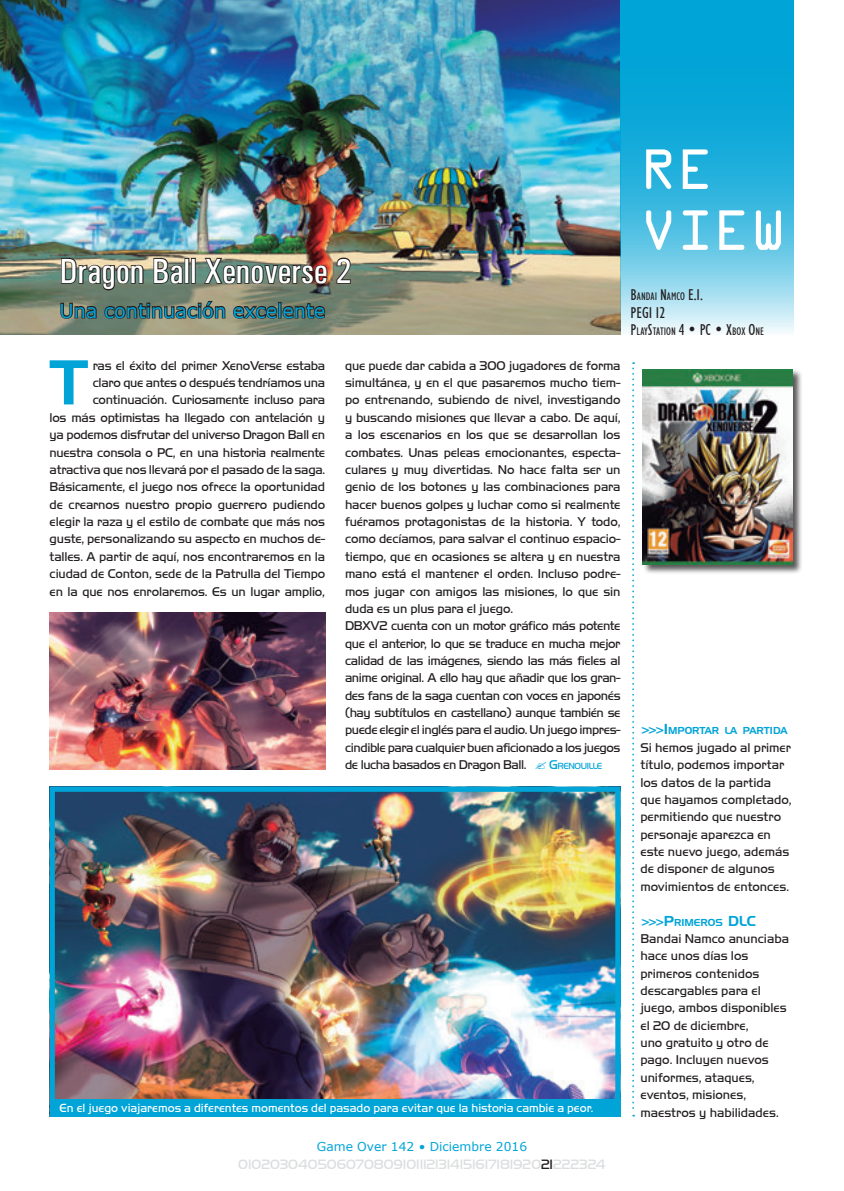
<style>
.page{position:relative;width:844px;height:1191px;background:#fff}
.page>*{position:absolute;margin:0;border:0;box-sizing:border-box;transform-origin:0 0}
.t1{font:61.43px "Handel Gothic BT";color:#00a4d7}
.t2{font:50.75px/60.9px "OCRA Std";color:#fff}
.t3{font:500 condensed 35px "Univers";color:#fff}
.t4{font:19.25px "Verdana";color:#00a4d7}
.t5{font:condensed 15.75px "Humanist 521 BT";color:#231f20}
.t6{font:14px "Handel Got D Ligh";color:#dcdddf}
.t7{font:13.12px/17.3px "Handel Got D Ligh";letter-spacing:-.01em;color:#231f20}
.t8{font:12.25px "Handel Got D Ligh";color:#fff}
.t9{font:12.25px "Verdana";color:#00a4d7}
.t10{font:condensed 11.03px "Humanist 521 BT";color:#231f20}
.t11{font:9.8px "Handel Gothic BT";color:#00a4d7}
.t12{font:9.1px "Handel Got D Ligh";letter-spacing:-.045em;color:#00a4d7}
.s1{font-size:13.12px}
.s2{color:#231f20}
.s3{font-size:15.75px}
.s4{font-size:12.25px}
.s5{font-size:14px}
</style>
<div class="page">
<img style="left:0;top:0;width:620px;height:335px">
<img style="left:56px;top:792px;width:558px;height:307px">
<div style="left:50px;top:786px;width:570px;height:330px;border:5px solid #00a4d7"></div>
<svg style="left:59px;top:302px;width:38px;height:18px"></svg>
<svg style="left:103px;top:299px;width:123px;height:21px;background:#5d6053"></svg>
<svg style="left:232px;top:302px;width:94px;height:18px;background:#4f5348"></svg>
<svg style="left:60px;top:257px;width:84px;height:34px;background:#677061"></svg>
<svg style="left:152px;top:257px;width:45px;height:28px"></svg>
<svg style="left:203px;top:257px;width:125px;height:28px;background:#646357"></svg>
<svg style="left:335px;top:257px;width:17px;height:27px"></svg>
<svg style="left:620px;top:0;width:174px;height:335px;background:#3db9e0"></svg>
<svg style="left:632px;top:362px;width:2px;height:754px"></svg>
<div style="left:50px;top:1099px;width:570px;height:17px;background:#00a4d7"></div>
<div style="left:642px;top:369px;width:160px;height:205px;background:#231f20;opacity:.75"></div>
<img style="left:642px;top:369px;width:150px;height:195px">
<img style="left:50px;top:613px;width:275px;height:156px">
<h3 class="t3" style="left:60px;top:250px;width:293px">Dragon Ball Xenoverse 2</h3>
<h3 class="t4" style="left:60px;top:297px;width:267px">Una continuación excelente</h3>
<h1 class="t1" style="left:50px;top:345px;width:40px">T</h1>
<p class="t7" style="left:50px;top:357px;width:277px;text-align:right">ras el éxito del primer XenoVerse estaba<br>claro que antes o después tendríamos una continuación. Curiosamente incluso para<br>los más optimistas ha llegado con antelación y ya podemos disfrutar del universo Dragon Ball en nuestra consola o PC, en una historia realmente atractiva que nos llevará por el pasado de la saga.<br>Básicamente, el juego nos ofrece la oportunidad de crearnos nuestro propio guerrero pudiendo elegir la raza y el estilo de combate que más nos guste, personalizando su aspecto en muchos de&shy;talles. A partir de aquí, nos encontraremos en la ciudad de Conton, sede de la Patrulla del Tiempo en la que nos enrolaremos. Es un lugar amplio,</p>
<p class="t7" style="left:345px;top:357px;width:277px">que puede dar cabida a 300 jugadores de forma simultánea, y en el que pasaremos mucho tiem&shy;po entrenando, subiendo de nivel, investigando y buscando misiones que llevar a cabo. De aquí, a los escenarios en los que se desarrollan los combates. Unas peleas emocionantes, especta&shy;culares y muy divertidas. No hace falta ser un genio de los botones y las combinaciones para hacer buenos golpes y luchar como si realmente fuéramos protagonistas de la historia. Y todo, como decíamos, para salvar el continuo espacio&shy;tiempo, que en ocasiones se altera y en nuestra mano está el mantener el orden. Incluso podre&shy;mos jugar con amigos las misiones, lo que sin duda es un plus para el juego.<br>DBXV2 cuenta con un motor gráfico más potente que el anterior, lo que se traduce en mucha mejor calidad de las imágenes, siendo las más fieles al anime original. A ello hay que añadir que los gran&shy;des fans de la saga cuentan con voces en japonés (hay subtítulos en castellano) aunque también se puede elegir el inglés para el audio. Un juego impres&shy;cindible para cualquier buen aficionado a los juegos de lucha basados en Dragon Ball.</p>
<p class="t12" style="left:549px;top:761px;width:55px"><span class="s1">G</span>RENOUILLE</p>
<p class="t8" style="left:60px;top:1101px;width:535px">En el juego viajaremos a diferentes momentos del pasado para evitar que la historia cambie a peor.</p>
<p class="t9" style="left:317px;top:1138px;width:212px">Game Over 142 • Diciembre 2016</p>
<p class="t6" style="left:238px;top:1156px;width:369px">0102030405060708091011121314151617181920<span class="s2">21</span>222324</p>
<h2 class="t2" style="left:640px;top:144px;width:148px">RE<br>VIEW</h2>
<p class="t10" style="left:630px;top:290px;width:74px"><span class="s3">B</span>ANDAI <span class="s3">N</span>AMCO <span class="s3">E.I.</span></p>
<p class="t5" style="left:630px;top:303px;width:36px">PEGI 12</p>
<p class="t10" style="left:630px;top:325px;width:135px"><span class="s3">P</span>LAY<span class="s3">S</span>TATION <span class="s3">4 • PC • X</span>BOX <span class="s3">O</span>NE</p>
<p class="t11" style="left:640px;top:725px;width:149px"><span class="s4">&gt;&gt;&gt;</span><span class="s5">I</span> MPORTAR LA PARTIDA</p>
<p class="t7" style="left:640px;top:739px;width:153px">Si hemos jugado al primer título, podemos importar los datos de la partida que hayamos completado, permitiendo que nuestro personaje aparezca en este nuevo juego, además de disponer de algunos movimientos de entonces.</p>
<p class="t11" style="left:640px;top:916px;width:98px"><span class="s4">&gt;&gt;&gt;</span><span class="s5">P</span>RIMEROS <span class="s5">DLC</span></p>
<p class="t7" style="left:640px;top:930px;width:150px">Bandai Namco anunciaba hace unos días los primeros contenidos descargables para el juego, ambos disponibles el 20 de diciembre,<br>uno gratuito y otro de pago. Incluyen nuevos uniformes, ataques, eventos, misiones, maestros y habilidades.</p>
</div>
